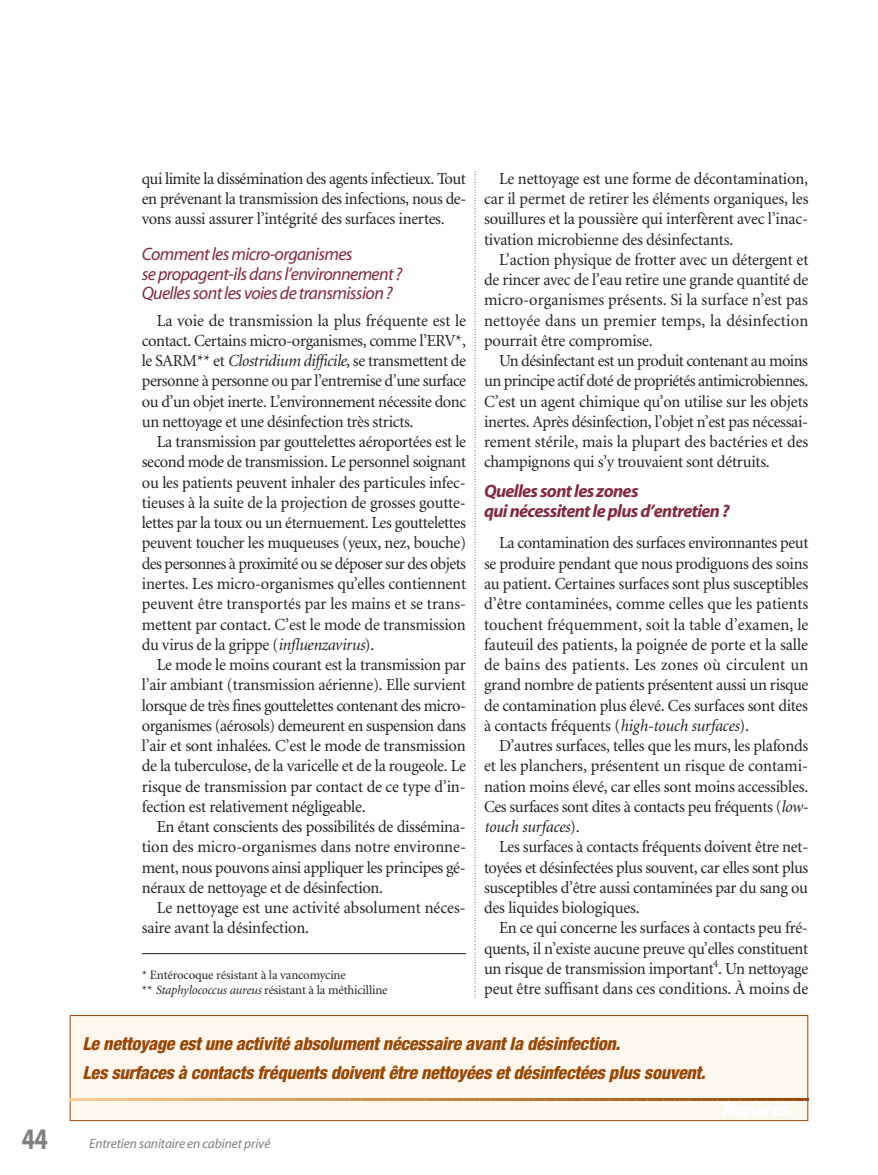
<style>
.page{position:relative;width:878px;height:1175px;background:#fff}
.page>*{position:absolute;margin:0;border:0;box-sizing:border-box;transform-origin:0 0}
.t1{font:700 30px "Myriad";color:#7d7f81;scale:.8 1}
.t2{font:italic 800 condensed 18px/29.2px "Helvetica Neue";letter-spacing:-.015em;color:#974705}
.t3{font:italic 18px/19.5px "Myriad";letter-spacing:-.035em;color:#82293f}
.t4{font:italic 700 18px/19.5px "Myriad";letter-spacing:-.035em;color:#82293f}
.t5{font:16.8px/20.2px "Minion";letter-spacing:-.015em;color:#231f20;text-align:justify}
.t6{font:italic 13.5px "Myriad";letter-spacing:-.01em;color:#7d7f81}
.t7{font:12.75px/15px "Minion";letter-spacing:-.01em;color:#231f20}
.s1{font-style:italic}
</style>
<div class="page">
<svg style="left:474px;top:172px;width:1px;height:826px"></svg>
<hr style="left:142px;top:953px;width:324px;height:1px;background:#231f20">
<div style="left:70px;top:1015px;width:737px;height:105px;background:#fef7ed"></div>
<div style="left:70px;top:1015px;width:738px;height:105px;border:1px solid #974705"></div>
<svg style="left:70px;top:1098px;width:23px;height:22px"></svg>
<hr style="left:97px;top:1098px;width:2px;height:22px;background:#f9c78a">
<svg style="left:103px;top:1098px;width:109px;height:22px"></svg>
<hr style="left:216px;top:1098px;width:2px;height:22px;background:#e6ae71">
<svg style="left:222px;top:1098px;width:109px;height:22px"></svg>
<hr style="left:335px;top:1098px;width:2px;height:22px;background:#d59559">
<svg style="left:341px;top:1098px;width:255px;height:22px"></svg>
<hr style="left:600px;top:1098px;width:2px;height:22px;background:#b16728">
<svg style="left:606px;top:1098px;width:109px;height:22px"></svg>
<hr style="left:719px;top:1098px;width:2px;height:22px;background:#a25414">
<svg style="left:725px;top:1098px;width:82px;height:22px"></svg>
<h1 class="t1" style="left:22px;top:1127px;width:34px">44</h1>
<p class="t5" style="left:484px;top:170px;width:326px;text-indent:15px">Le nettoyage est une forme de décontamination, car il permet de retirer les éléments organiques, les souillures et la poussière qui interfèrent avec l’inac&shy;tivation microbienne des désinfectants.</p>
<p class="t5" style="left:484px;top:251px;width:326px;text-indent:15px">L’action physique de frotter avec un détergent et de rincer avec de l’eau retire une grande quantité de micro-organismes présents. Si la surface n’est pas nettoyée dans un premier temps, la désinfection pourrait être compromise.</p>
<p class="t5" style="left:484px;top:352px;width:326px;text-indent:15px">Un désinfectant est un produit contenant au moins un principe actif doté de propriétés antimicrobiennes.<br>C’est un agent chimique qu’on utilise sur les objets inertes. Après désinfection, l’objet n’est pas nécessai&shy;rement stérile, mais la plupart des bactéries et des champignons qui s’y trouvaient sont détruits.</p>
<p class="t4" style="left:484px;top:483px;width:247px">Quelles sont les zones<br>qui nécessitent le plus d’entretien ?</p>
<p class="t5" style="left:484px;top:534px;width:326px;text-indent:15px">La contamination des surfaces environnantes peut se produire pendant que nous prodiguons des soins au patient. Certaines surfaces sont plus susceptibles d’être contaminées, comme celles que les patients touchent fréquemment, soit la table d’examen, le fauteuil des patients, la poignée de porte et la salle de bains des patients. Les zones où circulent un grand nombre de patients présentent aussi un risque de contamination plus élevé. Ces surfaces sont dites à contacts fréquents (<span class="s1">high-touch surfaces</span>).</p>
<p class="t5" style="left:484px;top:737px;width:326px;text-indent:15px">D’autres surfaces, telles que les murs, les plafonds et les planchers, présentent un risque de contami&shy;nation moins élevé, car elles sont moins accessibles.<br>Ces surfaces sont dites à contacts peu fréquents (<span class="s1">low&shy;touch surfaces</span>).</p>
<p class="t5" style="left:484px;top:838px;width:326px;text-indent:15px">Les surfaces à contacts fréquents doivent être net&shy;toyées et désinfectées plus souvent, car elles sont plus susceptibles d’être aussi contaminées par du sang ou des liquides biologiques.</p>
<p class="t5" style="left:484px;top:919px;width:326px;text-indent:15px">En ce qui concerne les surfaces à contacts peu fré&shy;quents, il n’existe aucune preuve qu’elles constituent un risque de transmission important<sup>4</sup>. Un nettoyage peut être suffisant dans ces conditions. À moins de</p>
<p class="t5" style="left:142px;top:170px;width:326px">qui limite la dissémination des agents infectieux. Tout en prévenant la transmission des infections, nous de&shy;vons aussi assurer l’intégrité des surfaces inertes.</p>
<p class="t3" style="left:142px;top:246px;width:262px">Comment les micro-organismes<br>se propagent-ils dans l’environnement ?<br>Quelles sont les voies de transmission ?</p>
<p class="t5" style="left:142px;top:311px;width:326px;text-indent:15px">La voie de transmission la plus fréquente est le contact. Certains micro-organismes, comme l’ERV*, le SARM** et <span class="s1">Clostridium difficile</span>, se transmettent de personne à personne ou par l’entremise d’une surface ou d’un objet inerte. L’environnement nécessite donc un nettoyage et une désinfection très stricts.</p>
<p class="t5" style="left:142px;top:433px;width:326px;text-indent:15px">La transmission par gouttelettes aéroportées est le second mode de transmission. Le personnel soignant ou les patients peuvent inhaler des particules infec&shy;tieuses à la suite de la projection de grosses goutte&shy;lettes par la toux ou un éternuement. Les gouttelettes peuvent toucher les muqueuses (yeux, nez, bouche) des personnes à proximité ou se déposer sur des objets inertes. Les micro-organismes qu’elles contiennent peuvent être transportés par les mains et se trans&shy;mettent par contact. C’est le mode de transmission du virus de la grippe (<span class="s1">influenzavirus</span>).</p>
<p class="t5" style="left:142px;top:656px;width:326px;text-indent:15px">Le mode le moins courant est la transmission par l’air ambiant (transmission aérienne). Elle survient lorsque de très fines gouttelettes contenant des micro&shy;organismes (aérosols) demeurent en suspension dans l’air et sont inhalées. C’est le mode de transmission de la tuberculose, de la varicelle et de la rougeole. Le risque de transmission par contact de ce type d’in&shy;fection est relativement négligeable.</p>
<p class="t5" style="left:142px;top:818px;width:326px;text-indent:15px">En étant conscients des possibilités de dissémina&shy;tion des micro-organismes dans notre environne&shy;ment, nous pouvons ainsi appliquer les principes gé&shy;néraux de nettoyage et de désinfection.</p>
<p class="t5" style="left:142px;top:899px;width:325px;text-indent:15px">Le nettoyage est une activité absolument néces&shy;saire avant la désinfection.</p>
<p class="t7" style="left:142px;top:968px;width:247px">* Entérocoque résistant à la vancomycine<br>** <span class="s1">Staphylococcus aureus</span> résistant à la méthicilline</p>
<p class="t2" style="left:82px;top:1030px;width:624px">Le nettoyage est une activité absolument nécessaire avant la désinfection.<br>Les surfaces à contacts fréquents doivent être nettoyées et désinfectées plus souvent.</p>
<p class="t6" style="left:89px;top:1138px;width:183px">Entretien sanitaire en cabinet privé</p>
</div>
